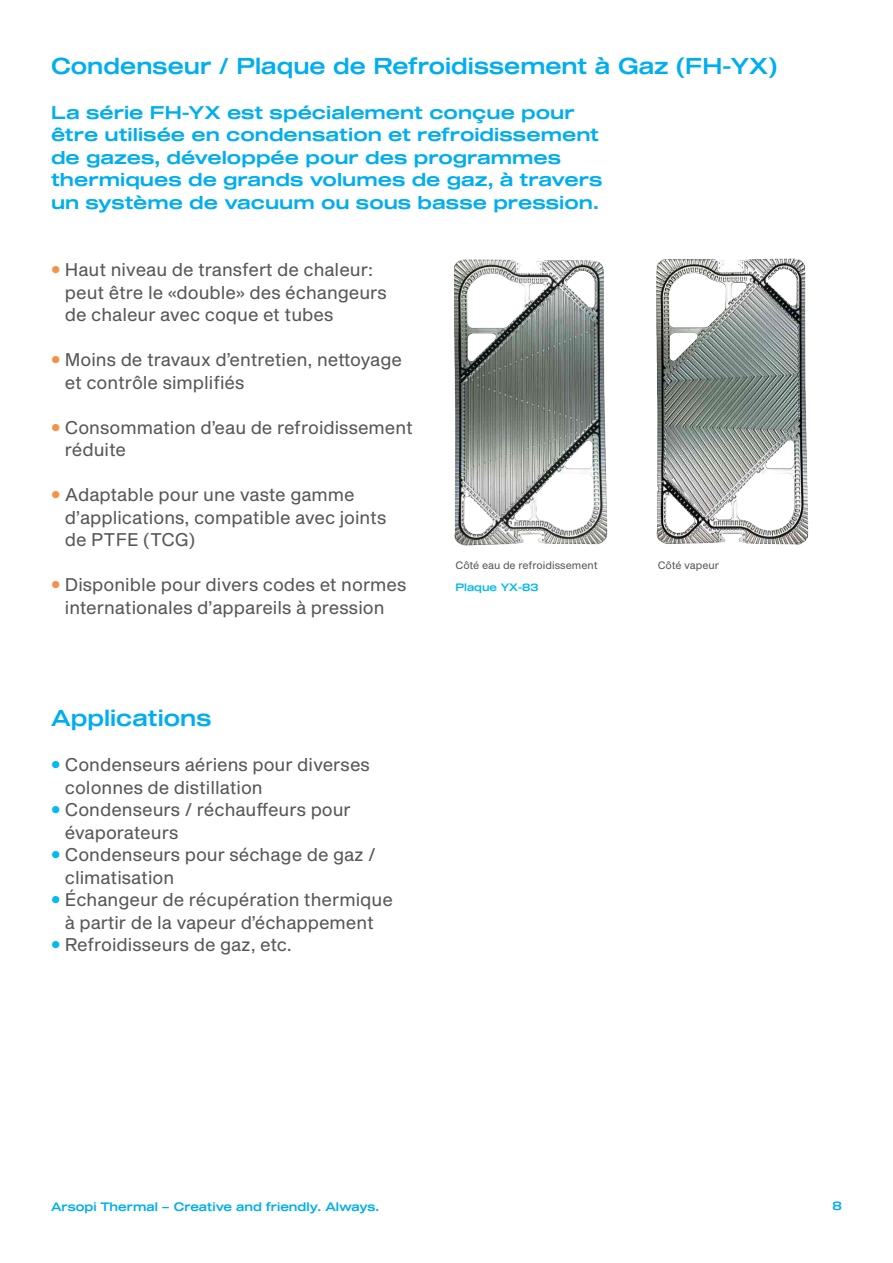
<style>
.page{position:relative;width:893px;height:1263px;background:#fff}
.page>*{position:absolute;margin:0;border:0;box-sizing:border-box;transform-origin:0 0}
.t1{font:22.5px "Shapiro 55 Middle Wide";color:#00aeef}
.t2{font:18px/22.5px "Shapiro 45 Welter Text";color:#57585a}
.t3{font:18px/22.5px "Shapiro 55 Middle Extd";color:#00aeef}
.t4{font:12px "Shapiro 55 Middle Wide";color:#00aeef}
.t5{font:10.5px "Shapiro 45 Welter Text";color:#57585a}
.t6{font:10.5px "Shapiro 55 Middle Wide";color:#00baf1}
.s1{color:#f69246}
.s2{color:#00baf1}
</style>
<div class="page">
<img style="left:454px;top:259px;width:154px;height:287px">
<img style="left:656px;top:258px;width:153px;height:287px">
<p class="t1" style="left:51px;top:49px;width:727px">Condenseur / Plaque de Refroidissement à Gaz (FH-YX)</p>
<p class="t3" style="left:51px;top:102px;width:553px">La série FH-YX est spécialement conçue pour être utilisée en condensation et refroidissement de gazes, développée pour des programmes thermiques de grands volumes de gaz, à travers un système de vacuum ou sous basse pression.</p>
<p class="t2" style="left:65px;top:259px;width:324px;text-indent:-14px"><span class="s1">•</span> Haut niveau de transfert de chaleur: peut être le «double» des échangeurs de chaleur avec coque et tubes</p>
<p class="t2" style="left:65px;top:349px;width:339px;text-indent:-14px"><span class="s1">•</span> Moins de travaux d’entretien, nettoyage et contrôle simplifiés</p>
<p class="t2" style="left:65px;top:417px;width:350px;text-indent:-14px"><span class="s1">•</span> Consommation d’eau de refroidissement réduite</p>
<p class="t2" style="left:65px;top:484px;width:323px;text-indent:-14px"><span class="s1">•</span> Adaptable pour une vaste gamme d’applications, compatible avec joints de PTFE (TCG)</p>
<p class="t2" style="left:51px;top:574px;width:357px;text-align:center"><span class="s1">•</span> Disponible pour divers codes et normes internationales d’appareils à pression</p>
<p class="t1" style="left:51px;top:702px;width:162px">Applications</p>
<p class="t2" style="left:65px;top:754px;width:307px;text-indent:-14px"><span class="s2">•</span> Condenseurs aériens pour diverses colonnes de distillation</p>
<p class="t2" style="left:65px;top:799px;width:288px;text-indent:-14px"><span class="s2">•</span> Condenseurs / réchauffeurs pour évaporateurs</p>
<p class="t2" style="left:65px;top:844px;width:312px;text-indent:-14px"><span class="s2">•</span> Condenseurs pour séchage de gaz / climatisation</p>
<p class="t2" style="left:51px;top:889px;width:343px;text-align:center"><span class="s2">•</span> Échangeur de récupération thermique à partir de la vapeur d’échappement</p>
<p class="t2" style="left:51px;top:934px;width:242px"><span class="s2">•</span> Refroidisseurs de gaz, etc.</p>
<p class="t5" style="left:455px;top:557px;width:144px">Côté eau de refroidissement</p>
<p class="t5" style="left:658px;top:557px;width:63px">Côté vapeur</p>
<p class="t6" style="left:455px;top:580px;width:84px">Plaque YX-83</p>
<p class="t4" style="left:51px;top:1199px;width:330px">Arsopi Thermal – Creative and friendly. Always.</p>
<p class="t4" style="left:832px;top:1197px;width:11px">8</p>
</div>
